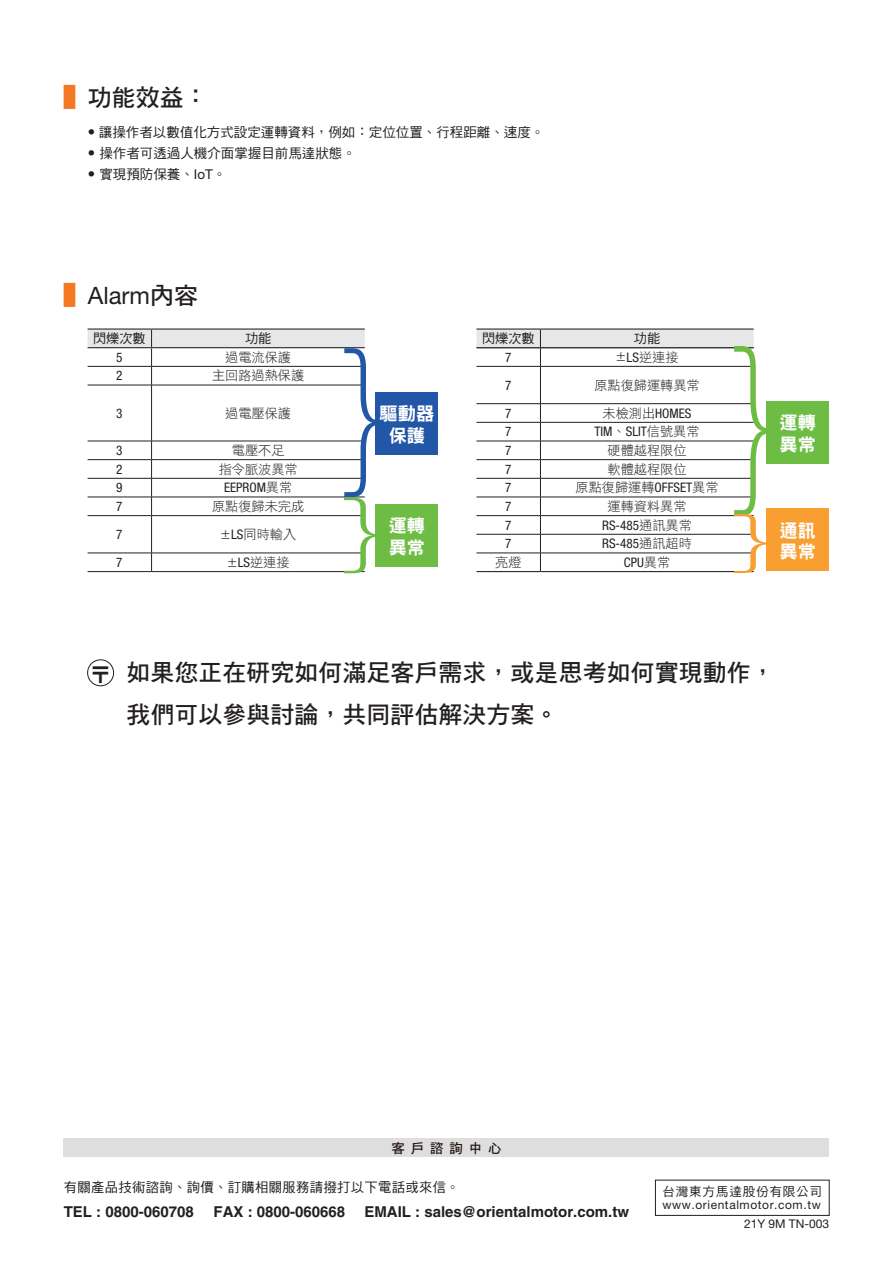
<style>
.page{position:relative;width:893px;height:1263px;background:#fff}
.page>*{position:absolute;margin:0;border:0;box-sizing:border-box;transform-origin:0 0}
.t1{font:100 condensed 189px "Helvetica Neue LT Std";color:#6dbd44;scale:.84 1}
.t2{font:100 condensed 165.75px "Helvetica Neue LT Std";color:#2256a6;scale:.96 1}
.t3{font:100 condensed 84.3px "Helvetica Neue LT Std";color:#6dbd44;scale:1.91 1}
.t4{font:100 condensed 65.85px "Helvetica Neue LT Std";color:#f99f32;scale:2.42 1}
.t5{font:24px/41.2px "DF Hei Std W7";color:#231f20}
.t6{font:24px "Helvetica Neue LT Std";color:#231f20}
.t7{font:22.8px "DF Hei Std W9";color:#231f20}
.t8{font:18.3px/21.9px "DF Hei Std W9";color:#fff}
.t9{font:700 15px "Helvetica LT Std";color:#231f20}
.t10{font:13.5px "DF Hei Std W5";color:#231f20}
.t11{font:13.5px "DF Hei Std W5";letter-spacing:.025em;color:#231f20}
.t12{font:13.5px "DF Hei Std W7";color:#221612}
.t13{font:13.2px "DF Hei Std W3";color:#231f20}
.t14{font:condensed 13.2px "Helvetica Neue LT Std";color:#231f20}
.t15{font:13.2px "DF Hei Std W5";color:#231f20}
.t16{font:12.6px "DF Hei Std W5";letter-spacing:.065em;color:#231f20}
.t17{font:12px/18.5px "Helvetica Neue LT Std";letter-spacing:.05em;color:#231f20}
.s1{font-family:"Adobe Ming Std";font-weight:300;color:#f47721}
.s2{font-family:"Helvetica Neue LT Std"}
.s3{font-family:"DF Hei Std W7"}
.s4{font-family:"DF Hei Std W3";font-stretch:normal}
.s5{font-family:"Helvetica Neue LT Std";font-stretch:condensed}
.s6{color:#221612}
</style>
<div class="page">
<div style="left:64px;top:1139px;width:765px;height:18px;background:#dedede"></div>
<div style="left:655px;top:1180px;width:175px;height:36px;border:1px solid #231f20"></div>
<svg style="left:88px;top:330px;width:277px;height:55px"></svg>
<hr style="left:152px;top:366px;width:213px;height:1px;background:#231f20">
<hr style="left:88px;top:385px;width:64px;height:1px;background:#231f20">
<hr style="left:151px;top:385px;width:1px;height:56px;background:#231f20">
<hr style="left:152px;top:385px;width:213px;height:1px;background:#231f20">
<hr style="left:88px;top:441px;width:64px;height:1px;background:#231f20">
<hr style="left:152px;top:441px;width:213px;height:1px;background:#231f20">
<hr style="left:88px;top:459px;width:64px;height:1px;background:#231f20">
<hr style="left:152px;top:459px;width:213px;height:1px;background:#231f20">
<hr style="left:88px;top:478px;width:64px;height:1px;background:#231f20">
<hr style="left:152px;top:478px;width:213px;height:1px;background:#231f20">
<hr style="left:88px;top:497px;width:64px;height:1px;background:#231f20">
<svg style="left:151px;top:441px;width:1px;height:74px"></svg>
<hr style="left:152px;top:497px;width:213px;height:1px;background:#231f20">
<hr style="left:88px;top:515px;width:64px;height:1px;background:#231f20">
<hr style="left:151px;top:516px;width:1px;height:37px;background:#231f20">
<hr style="left:152px;top:515px;width:213px;height:1px;background:#231f20">
<hr style="left:88px;top:553px;width:64px;height:1px;background:#231f20">
<svg style="left:151px;top:553px;width:1px;height:18px"></svg>
<hr style="left:152px;top:553px;width:213px;height:1px;background:#231f20">
<hr style="left:88px;top:571px;width:64px;height:1px;background:#231f20">
<hr style="left:152px;top:571px;width:213px;height:1px;background:#231f20">
<hr style="left:88px;top:328px;width:64px;height:2px;background:#231f20">
<hr style="left:152px;top:328px;width:213px;height:2px;background:#231f20">
<hr style="left:88px;top:347px;width:64px;height:1px;background:#231f20">
<hr style="left:152px;top:347px;width:213px;height:1px;background:#231f20">
<hr style="left:476px;top:366px;width:64px;height:1px;background:#231f20">
<hr style="left:540px;top:367px;width:1px;height:36px;background:#231f20">
<hr style="left:540px;top:366px;width:214px;height:1px;background:#231f20">
<hr style="left:476px;top:403px;width:64px;height:1px;background:#231f20">
<hr style="left:540px;top:403px;width:214px;height:1px;background:#231f20">
<hr style="left:476px;top:422px;width:64px;height:1px;background:#231f20">
<hr style="left:540px;top:422px;width:214px;height:1px;background:#231f20">
<hr style="left:476px;top:441px;width:64px;height:1px;background:#231f20">
<hr style="left:540px;top:441px;width:214px;height:1px;background:#231f20">
<hr style="left:476px;top:459px;width:64px;height:1px;background:#231f20">
<hr style="left:540px;top:459px;width:214px;height:1px;background:#231f20">
<hr style="left:476px;top:478px;width:64px;height:1px;background:#231f20">
<hr style="left:540px;top:478px;width:214px;height:1px;background:#231f20">
<hr style="left:476px;top:497px;width:64px;height:1px;background:#231f20">
<hr style="left:540px;top:497px;width:214px;height:1px;background:#231f20">
<hr style="left:476px;top:515px;width:64px;height:1px;background:#231f20">
<hr style="left:540px;top:515px;width:214px;height:1px;background:#231f20">
<hr style="left:476px;top:534px;width:64px;height:1px;background:#231f20">
<hr style="left:540px;top:534px;width:214px;height:1px;background:#231f20">
<hr style="left:476px;top:553px;width:64px;height:1px;background:#231f20">
<svg style="left:540px;top:404px;width:1px;height:167px"></svg>
<hr style="left:540px;top:553px;width:214px;height:1px;background:#231f20">
<hr style="left:476px;top:571px;width:64px;height:1px;background:#231f20">
<hr style="left:540px;top:571px;width:214px;height:1px;background:#231f20">
<hr style="left:476px;top:328px;width:64px;height:2px;background:#231f20">
<hr style="left:540px;top:328px;width:214px;height:2px;background:#231f20">
<div style="left:376px;top:392px;width:62px;height:63px;background:#2256a6"></div>
<div style="left:766px;top:401px;width:63px;height:62px;background:#6dbd44"></div>
<div style="left:376px;top:504px;width:62px;height:63px;background:#6dbd44"></div>
<div style="left:766px;top:509px;width:63px;height:62px;background:#f99f32"></div>
<div style="left:87px;top:659px;width:27px;height:27px;border:1px solid #231f20;border-radius:50%"></div>
<svg style="left:476px;top:329px;width:278px;height:37px"></svg>
<h3 class="t5" style="left:64px;top:77px;width:145px"><span class="s1">▌</span>功能效益：</h3>
<p class="t10" style="left:88px;top:125px;width:457px"><sup>●</sup> 讓操作者以數值化方式設定運轉資料，例如：定位位置、行程距離、速度。</p>
<p class="t10" style="left:88px;top:146px;width:269px"><sup>●</sup> 操作者可透過人機介面掌握目前馬達狀態。</p>
<p class="t10" style="left:88px;top:167px;width:139px"><sup>●</sup> 實現預防保養、<span class="s2">IoT</span>。</p>
<h3 class="t6" style="left:64px;top:281px;width:136px"><span class="s1">▌</span>Alarm<span class="s3">內容</span></h3>
<p class="t15" style="left:93px;top:331px;width:54px">閃爍次數</p>
<p class="t15" style="left:245px;top:331px;width:28px">功能</p>
<p class="t14" style="left:116px;top:349px;width:8px">5</p>
<p class="t13" style="left:225px;top:350px;width:67px">過電流保護</p>
<p class="t14" style="left:116px;top:368px;width:8px">2</p>
<p class="t13" style="left:212px;top:368px;width:94px">主回路過熱保護</p>
<p class="t14" style="left:116px;top:405px;width:8px">3</p>
<p class="t13" style="left:225px;top:406px;width:67px">過電壓保護</p>
<p class="t14" style="left:116px;top:443px;width:8px">3</p>
<p class="t13" style="left:232px;top:443px;width:54px">電壓不足</p>
<p class="t14" style="left:116px;top:461px;width:8px">2</p>
<p class="t13" style="left:219px;top:462px;width:80px">指令脈波異常</p>
<p class="t14" style="left:116px;top:480px;width:8px">9</p>
<p class="t14" style="left:224px;top:480px;width:70px">EEPROM<span class="s4">異常</span></p>
<p class="t14" style="left:116px;top:499px;width:8px">7</p>
<p class="t13" style="left:212px;top:499px;width:94px">原點復歸未完成</p>
<p class="t14" style="left:116px;top:527px;width:8px">7</p>
<p class="t13" style="left:231px;top:527px;width:67px"><span class="s5">LS</span>同時輸入</p>
<p class="t14" style="left:116px;top:555px;width:8px">7</p>
<p class="t13" style="left:238px;top:555px;width:53px"><span class="s5">LS</span>逆連接</p>
<p class="t15" style="left:482px;top:331px;width:54px">閃爍次數</p>
<p class="t15" style="left:634px;top:331px;width:28px">功能</p>
<h2 class="t2" style="left:346px;top:315px;width:38px">}</h2>
<h1 class="t1" style="left:736px;top:308px;width:44px">}</h1>
<p class="t14" style="left:505px;top:349px;width:8px">7</p>
<p class="t13" style="left:627px;top:350px;width:53px"><span class="s5">LS</span>逆連接</p>
<p class="t14" style="left:505px;top:377px;width:8px">7</p>
<p class="t13" style="left:594px;top:378px;width:107px">原點復歸運轉異常</p>
<p class="t14" style="left:505px;top:405px;width:8px">7</p>
<p class="t14" style="left:603px;top:405px;width:90px"><span class="s4">未檢測出</span>HOMES</p>
<p class="t14" style="left:505px;top:424px;width:8px">7</p>
<p class="t14" style="left:594px;top:424px;width:107px">TIM<span class="s4">、</span>SLIT<span class="s4">信號異常</span></p>
<p class="t14" style="left:505px;top:443px;width:8px">7</p>
<p class="t13" style="left:608px;top:443px;width:80px">硬體越程限位</p>
<p class="t14" style="left:505px;top:461px;width:8px">7</p>
<p class="t13" style="left:608px;top:462px;width:80px">軟體越程限位</p>
<p class="t14" style="left:505px;top:480px;width:8px">7</p>
<p class="t13" style="left:575px;top:480px;width:145px">原點復歸運轉<span class="s5">OFFSET</span>異常</p>
<p class="t14" style="left:505px;top:499px;width:8px">7</p>
<p class="t13" style="left:608px;top:499px;width:80px">運轉資料異常</p>
<p class="t14" style="left:505px;top:517px;width:8px">7</p>
<p class="t14" style="left:602px;top:517px;width:91px">RS-485<span class="s4">通訊異常</span></p>
<p class="t14" style="left:505px;top:536px;width:8px">7</p>
<p class="t14" style="left:602px;top:536px;width:91px">RS-485<span class="s4">通訊超時</span></p>
<p class="t13" style="left:495px;top:555px;width:28px">亮燈</p>
<p class="t14" style="left:624px;top:555px;width:48px">CPU<span class="s4">異常</span></p>
<h3 class="t8" style="left:380px;top:402px;width:56px;text-align:center">驅動器保護</h3>
<h3 class="t8" style="left:780px;top:411px;width:38px">運轉異常</h3>
<h3 class="t3" style="left:346px;top:481px;width:20px">}</h3>
<h3 class="t8" style="left:389px;top:514px;width:38px">運轉異常</h3>
<h3 class="t4" style="left:736px;top:501px;width:16px">}</h3>
<h3 class="t8" style="left:780px;top:519px;width:38px">通訊異常</h3>
<h3 class="t7" style="left:90px;top:662px;width:24px">〒</h3>
<h3 class="t5" style="left:127px;top:652px;width:649px">如果您正在研究如何滿足客戶需求，或是思考如何實現動作，我們可以參與討論，共同評估解決方案。</h3>
<p class="t12" style="left:391px;top:1140px;width:112px">客 戶 諮 詢 中 心</p>
<p class="t11" style="left:64px;top:1179px;width:370px">有關產品技術諮詢、詢價、訂購相關服務請撥打以下電話或來</p>
<p class="t10" style="left:409px;top:1179px;width:52px"><span class="s6">。</span> 信。</p>
<p class="t9" style="left:64px;top:1202px;width:132px">TEL : 0800-060708</p>
<p class="t9" style="left:214px;top:1202px;width:133px">FAX : 0800-060668</p>
<p class="t9" style="left:364px;top:1202px;width:266px">EMAIL : sales@orientalmotor.com.tw</p>
<p class="t16" style="left:662px;top:1185px;width:161px">台灣東方馬達股份有限公司</p>
<p class="t17" style="left:744px;top:1195px;width:87px;text-indent:-82px">www.orientalmotor.com.tw<br>21Y 9M TN-003</p>
</div>
